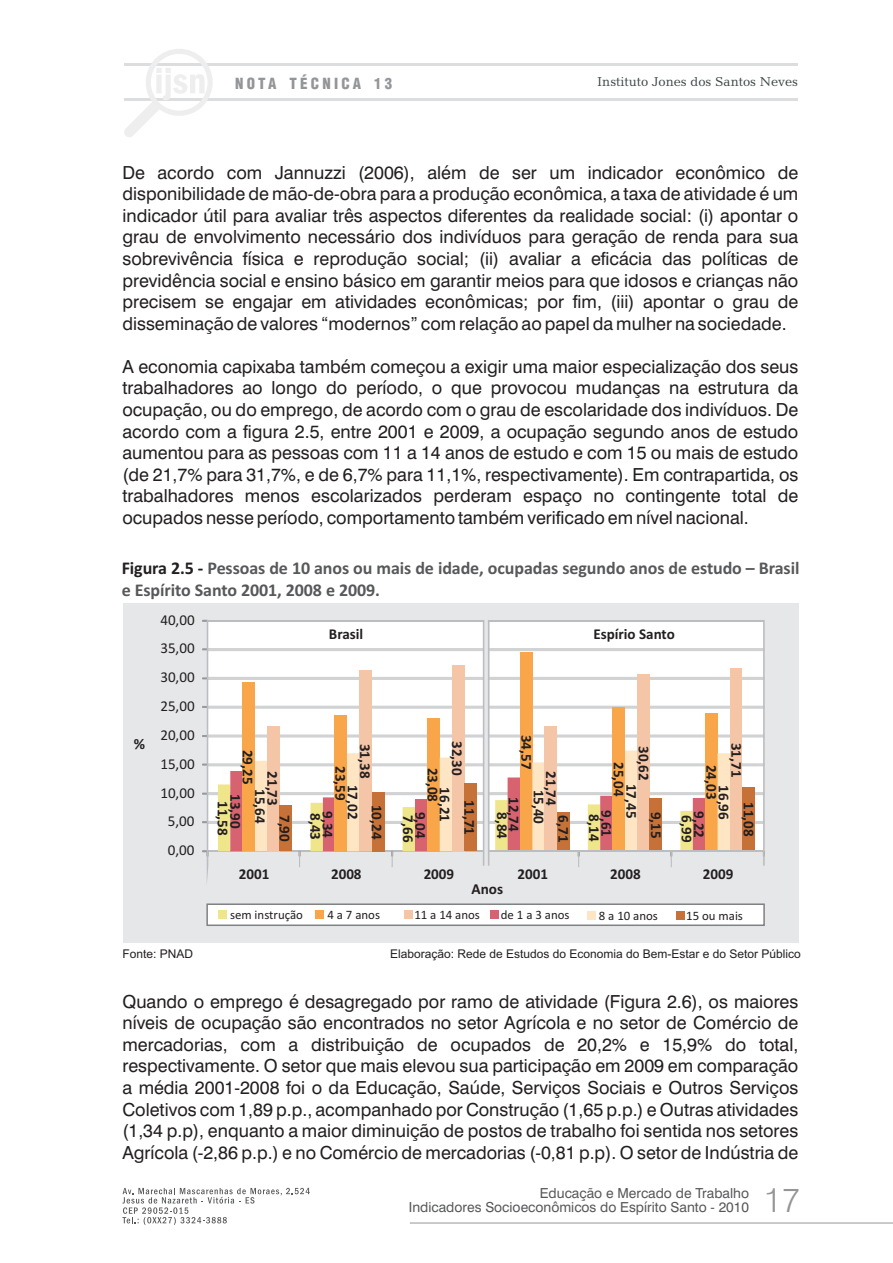
<style>
.page{position:relative;width:893px;height:1263px;background:#fff}
.page>*{position:absolute;margin:0;border:0;box-sizing:border-box;transform-origin:0 0}
.t1{font:300 33.9px "Swiss 721 BT";color:#939598}
.t2{font:18px/21.6px "Swiss 721 BT";color:#231f20;text-align:justify}
.t3{font:700 18px/21.9px "Calibri";letter-spacing:-.005em;color:#57585a}
.t4{font:700 15.45px "Calibri";color:#231f20}
.t5{font:700 15.3px "Calibri";color:#231f20}
.t6{font:700 15.15px "Calibri";color:#231f20}
.t7{font:15.15px "Calibri";color:#231f20}
.t8{font:900 condensed 15px "Helvetica LT";letter-spacing:.215em;color:#939598}
.t9{font:13.8px/14.2px "Swiss 721 BT";color:#57585a;text-align:right}
.t10{font:13.2px "Candida BT";color:#3c4444}
.t11{font:12.9px "Calibri";color:#231f20}
.t12{font:12px "Arial";color:#231f20}
.s1{color:#231f20}
</style>
<div class="page">
<svg style="left:122px;top:1188px;width:188px;height:37px"></svg>
<hr style="left:410px;top:1222px;width:483px;height:1px;background:#939598">
<hr style="left:124px;top:64px;width:674px;height:2px;background:#dcdddf">
<hr style="left:124px;top:98px;width:674px;height:3px;background:#dcdddf">
<svg style="left:124px;top:49px;width:92px;height:88px"></svg>
<div style="left:123px;top:603px;width:675px;height:339px;background:#e6e7e9"></div>
<svg style="left:202px;top:620px;width:5px;height:237px"></svg>
<svg style="left:207px;top:620px;width:558px;height:260px;background:#f2dfd1"></svg>
<hr style="left:489px;top:850px;width:275px;height:2px;background:#bcbdc0">
<svg style="left:206px;top:903px;width:559px;height:23px;background:#ececed"></svg>
<div style="left:218px;top:911px;width:9px;height:8px;background:#efe58a"></div>
<div style="left:490px;top:911px;width:9px;height:8px;background:#d6636f"></div>
<div style="left:316px;top:910px;width:8px;height:9px;background:#f9a64a"></div>
<div style="left:588px;top:911px;width:8px;height:8px;background:#fee5c3"></div>
<div style="left:404px;top:910px;width:9px;height:9px;background:#f4c5a7"></div>
<div style="left:676px;top:911px;width:9px;height:8px;background:#c57137"></div>
<p class="t8" style="left:235px;top:77px;width:159px">NOTA TÉCNICA 13</p>
<p class="t10" style="left:597px;top:76px;width:202px">Instituto Jones dos Santos Neves</p>
<p class="t2" style="left:122px;top:163px;width:677px">De acordo com Jannuzzi (2006), além de ser um indicador econômico de disponibilidade de mão-de-obra para a produção econômica, a taxa de atividade é um indicador útil para avaliar três aspectos diferentes da realidade social: (i) apontar o grau de envolvimento necessário dos indivíduos para geração de renda para sua sobrevivência física e reprodução social; (ii) avaliar a eficácia das políticas de previdência social e ensino básico em garantir meios para que idosos e crianças não precisem se engajar em atividades econômicas; por fim, (iii) apontar o grau de disseminação de valores “modernos” com relação ao papel da mulher na sociedade.</p>
<p class="t2" style="left:122px;top:357px;width:677px">A economia capixaba também começou a exigir uma maior especialização dos seus trabalhadores ao longo do período, o que provocou mudanças na estrutura da ocupação, ou do emprego, de acordo com o grau de escolaridade dos indivíduos. De acordo com a figura 2.5, entre 2001 e 2009, a ocupação segundo anos de estudo aumentou para as pessoas com 11 a 14 anos de estudo e com 15 ou mais de estudo (de 21,7% para 31,7%, e de 6,7% para 11,1%, respectivamente). Em contrapartida, os trabalhadores menos escolarizados perderam espaço no contingente total de ocupados nesse período, comportamento também verificado em nível nacional.</p>
<p class="t3" style="left:122px;top:558px;width:679px"><span class="s1">Figura 2.5 -</span> Pessoas de 10 anos ou mais de idade, ocupadas segundo anos de estudo – Brasil e Espírito Santo 2001, 2008 e 2009.</p>
<p class="t4" style="left:134px;top:737px;width:13px">%</p>
<p class="t7" style="left:160px;top:613px;width:36px">40,00</p>
<p class="t7" style="left:160px;top:642px;width:36px">35,00</p>
<p class="t7" style="left:160px;top:671px;width:36px">30,00</p>
<p class="t7" style="left:160px;top:700px;width:36px">25,00</p>
<p class="t7" style="left:160px;top:729px;width:36px">20,00</p>
<p class="t7" style="left:160px;top:757px;width:36px">15,00</p>
<p class="t7" style="left:160px;top:786px;width:36px">10,00</p>
<p class="t7" style="left:168px;top:815px;width:28px">5,00</p>
<p class="t7" style="left:168px;top:844px;width:28px">0,00</p>
<p class="t6" style="left:329px;top:627px;width:36px">Brasil</p>
<p class="t6" style="left:593px;top:627px;width:83px">Espírio Santo</p>
<p class="t6" style="left:533px;top:735px;width:36px;rotate:90deg">34,57</p>
<p class="t6" style="left:371px;top:744px;width:36px;rotate:90deg">31,38</p>
<p class="t6" style="left:464px;top:741px;width:36px;rotate:90deg">32,30</p>
<p class="t6" style="left:650px;top:746px;width:36px;rotate:90deg">30,62</p>
<p class="t6" style="left:743px;top:743px;width:36px;rotate:90deg">31,71</p>
<p class="t6" style="left:254px;top:750px;width:36px;rotate:90deg">29,25</p>
<p class="t6" style="left:625px;top:762px;width:36px;rotate:90deg">25,04</p>
<p class="t6" style="left:718px;top:765px;width:36px;rotate:90deg">24,03</p>
<p class="t6" style="left:347px;top:766px;width:36px;rotate:90deg">23,59</p>
<p class="t6" style="left:439px;top:767px;width:36px;rotate:90deg">23,08</p>
<p class="t6" style="left:279px;top:771px;width:36px;rotate:90deg">21,73</p>
<p class="t6" style="left:557px;top:771px;width:36px;rotate:90deg">21,74</p>
<p class="t6" style="left:266px;top:789px;width:36px;rotate:90deg">15,64</p>
<p class="t6" style="left:359px;top:785px;width:36px;rotate:90deg">17,02</p>
<p class="t6" style="left:451px;top:787px;width:36px;rotate:90deg">16,21</p>
<p class="t6" style="left:545px;top:790px;width:36px;rotate:90deg">15,40</p>
<p class="t6" style="left:638px;top:784px;width:36px;rotate:90deg">17,45</p>
<p class="t6" style="left:730px;top:785px;width:36px;rotate:90deg">16,96</p>
<p class="t6" style="left:242px;top:794px;width:36px;rotate:90deg">13,90</p>
<p class="t6" style="left:520px;top:797px;width:36px;rotate:90deg">12,74</p>
<p class="t6" style="left:291px;top:815px;width:28px;rotate:90deg">7,90</p>
<p class="t6" style="left:383px;top:805px;width:36px;rotate:90deg">10,24</p>
<p class="t6" style="left:476px;top:800px;width:36px;rotate:90deg">11,71</p>
<p class="t6" style="left:229px;top:801px;width:36px;rotate:90deg">11,58</p>
<p class="t6" style="left:322px;top:813px;width:28px;rotate:90deg">8,43</p>
<p class="t6" style="left:415px;top:815px;width:28px;rotate:90deg">7,66</p>
<p class="t6" style="left:508px;top:812px;width:28px;rotate:90deg">8,84</p>
<p class="t6" style="left:600px;top:814px;width:28px;rotate:90deg">8,14</p>
<p class="t6" style="left:693px;top:815px;width:28px;rotate:90deg">6,99</p>
<p class="t6" style="left:570px;top:815px;width:28px;rotate:90deg">6,71</p>
<p class="t6" style="left:662px;top:812px;width:28px;rotate:90deg">9,15</p>
<p class="t6" style="left:755px;top:802px;width:36px;rotate:90deg">11,08</p>
<p class="t6" style="left:613px;top:810px;width:28px;rotate:90deg">9,61</p>
<p class="t6" style="left:705px;top:811px;width:28px;rotate:90deg">9,22</p>
<p class="t6" style="left:334px;top:811px;width:28px;rotate:90deg">9,34</p>
<p class="t6" style="left:427px;top:812px;width:28px;rotate:90deg">9,04</p>
<p class="t6" style="left:239px;top:868px;width:32px">2001</p>
<p class="t6" style="left:331px;top:868px;width:32px">2008</p>
<p class="t6" style="left:424px;top:868px;width:32px">2009</p>
<p class="t6" style="left:518px;top:868px;width:32px">2001</p>
<p class="t6" style="left:610px;top:868px;width:32px">2008</p>
<p class="t6" style="left:703px;top:868px;width:32px">2009</p>
<p class="t5" style="left:471px;top:883px;width:33px">Anos</p>
<p class="t11" style="left:230px;top:909px;width:75px">sem instrução</p>
<p class="t11" style="left:327px;top:909px;width:54px">4 a 7 anos</p>
<p class="t11" style="left:414px;top:909px;width:67px">11 a 14 anos</p>
<p class="t11" style="left:501px;top:909px;width:70px">de 1 a 3 anos</p>
<p class="t11" style="left:599px;top:910px;width:61px">8 a 10 anos</p>
<p class="t11" style="left:686px;top:910px;width:58px">15 ou mais</p>
<p class="t12" style="left:123px;top:949px;width:72px">Fonte: PNAD</p>
<p class="t12" style="left:390px;top:949px;width:412px">Elaboração: Rede de Estudos do Economia do Bem-Estar e do Setor Público</p>
<p class="t2" style="left:122px;top:992px;width:677px">Quando o emprego é desagregado por ramo de atividade (Figura 2.6), os maiores níveis de ocupação são encontrados no setor Agrícola e no setor de Comércio de mercadorias, com a distribuição de ocupados de 20,2% e 15,9% do total, respectivamente. O setor que mais elevou sua participação em 2009 em comparação a média 2001-2008 foi o da Educação, Saúde, Serviços Sociais e Outros Serviços Coletivos com 1,89 p.p., acompanhado por Construção (1,65 p.p.) e Outras atividades (1,34 p.p), enquanto a maior diminuição de postos de trabalho foi sentida nos setores Agrícola (-2,86 p.p.) e no Comércio de mercadorias (-0,81 p.p). O setor de Indústria de</p>
<p class="t9" style="left:409px;top:1187px;width:342px">Educação e Mercado de Trabalho<br>Indicadores Socioeconômicos do Espírito Santo - 2010</p>
<h1 class="t1" style="left:764px;top:1186px;width:38px">17</h1>
</div>
